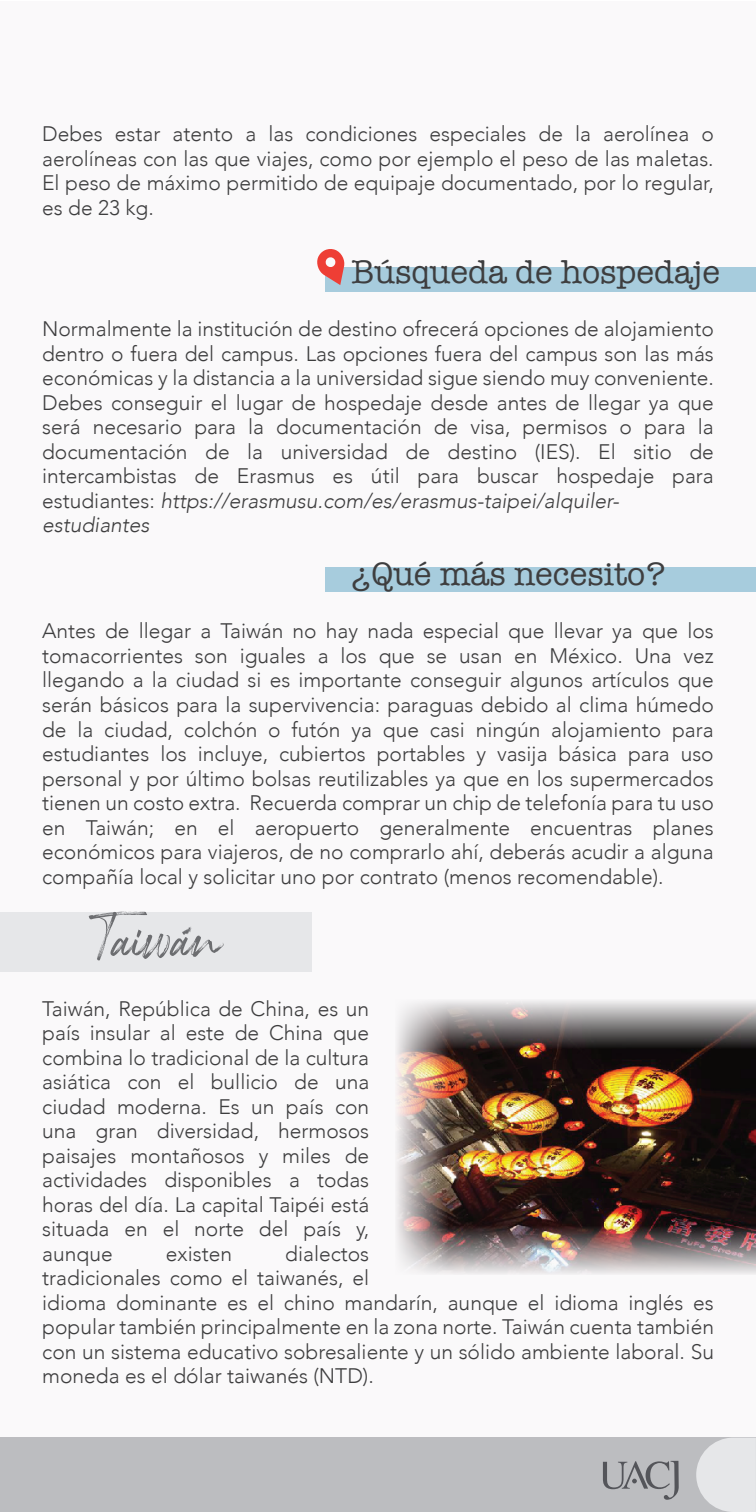
<style>
.page{position:relative;width:756px;height:1512px;background:#fff}
.page>*{position:absolute;margin:0;border:0;box-sizing:border-box;transform-origin:0 0}
.t1{font:64.05px "Rockness";color:#6c6d70}
.t2{font:33.25px "American Typewriter";color:#3e3e3f}
.t3{font:300 21px/24.5px "Avenir";color:#3e3e3f;text-align:justify}
.s1{font-style:italic}
</style>
<div class="page">
<div style="left:0;top:2px;width:756px;height:1510px;background:#faf9fa"></div>
<div style="left:326px;top:267px;width:430px;height:24px;background:#a7ccdd"></div>
<svg style="left:317px;top:249px;width:28px;height:36px"></svg>
<div style="left:0;top:1438px;width:756px;height:74px;background:#bcbdc0"></div>
<svg style="left:696px;top:1438px;width:60px;height:74px"></svg>
<div style="left:326px;top:567px;width:430px;height:25px;background:#a7ccdd"></div>
<svg style="left:603px;top:1461px;width:76px;height:39px"></svg>
<div style="left:0;top:913px;width:311px;height:59px;background:#e6e7e9"></div>
<svg style="left:182px;top:927px;width:10px;height:8px"></svg>
<img style="left:448px;top:1049px;width:308px;height:176px">
<img style="left:448px;top:1225px;width:308px;height:49px">
<svg style="left:448px;top:1001px;width:308px;height:48px"></svg>
<img style="left:397px;top:1001px;width:51px;height:272px">
<p class="t3" style="left:42px;top:122px;width:673px">Debes estar atento a las condiciones especiales de la aerolínea o aerolíneas con las que viajes, como por ejemplo el peso de las maletas.<br>El peso de máximo permitido de equipaje documentado, por lo regular, es de 23 kg.</p>
<h2 class="t2" style="left:352px;top:253px;width:370px">Búsqueda de hospedaje</h2>
<p class="t3" style="left:42px;top:317px;width:673px;text-align:left">Normalmente la institución de destino ofrecerá opciones de alojamiento dentro o fuera del campus. Las opciones fuera del campus son las más económicas y la distancia a la universidad sigue siendo muy conveniente.<br>Debes conseguir el lugar de hospedaje desde antes de llegar ya que será necesario para la documentación de visa, permisos o para la documentación de la universidad de destino (IES). El sitio de intercambistas de Erasmus es útil para buscar hospedaje para estudiantes: <span class="s1">https://erasmusu.com/es/erasmus-taipei/alquiler&shy;estudiantes</span></p>
<h2 class="t2" style="left:352px;top:555px;width:315px">¿Qué más necesito?</h2>
<p class="t3" style="left:42px;top:619px;width:673px">Antes de llegar a Taiwán no hay nada especial que llevar ya que los tomacorrientes son iguales a los que se usan en México. Una vez llegando a la ciudad si es importante conseguir algunos artículos que serán básicos para la supervivencia: paraguas debido al clima húmedo de la ciudad, colchón o futón ya que casi ningún alojamiento para estudiantes los incluye, cubiertos portables y vasija básica para uso personal y por último bolsas reutilizables ya que en los supermercados tienen un costo extra. Recuerda comprar un chip de telefonía para tu uso en Taiwán; en el aeropuerto generalmente encuentras planes económicos para viajeros, de no comprarlo ahí, deberás acudir a alguna compañía local y solicitar uno por contrato (menos recomendable).</p>
<h1 class="t1" style="left:87px;top:896px;width:136px">Taiwan</h1>
<p class="t3" style="left:42px;top:996px;width:329px">Taiwán, República de China, es un país insular al este de China que combina lo tradicional de la cultura asiática con el bullicio de una ciudad moderna. Es un país con una gran diversidad, hermosos paisajes montañosos y miles de actividades disponibles a todas horas del día. La capital Taipéi está situada en el norte del país y, aunque</p>
<p class="t3" style="left:42px;top:1241px;width:673px;text-align:left;text-indent:243px">dialectos<br>tradicionales como el taiwanés, el<br>idioma dominante es el chino mandarín, aunque el idioma inglés es popular también principalmente en la zona norte. Taiwán cuenta también con un sistema educativo sobresaliente y un sólido ambiente laboral. Su moneda es el dólar taiwanés (NTD).</p>
<p class="t3" style="left:166px;top:1241px;width:68px">existen</p>
</div>
